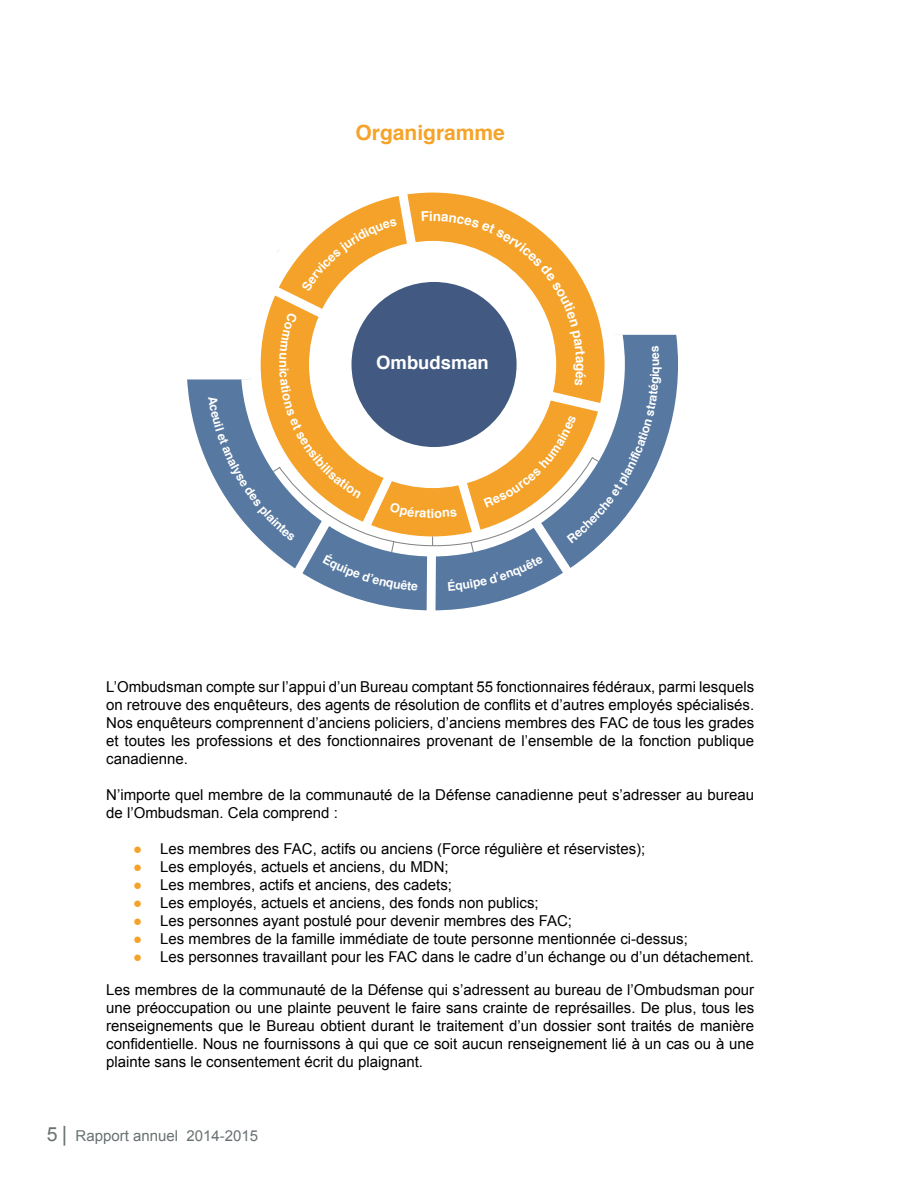
<style>
.page{position:relative;width:918px;height:1188px;background:#fff}
.page>*{position:absolute;margin:0;border:0;box-sizing:border-box;transform-origin:0 0}
.t1{font:700 21px "Helvetica";color:#f6a329}
.t2{font:700 18.45px "Helvetica";color:#fff}
.t3{font:15px/18px "Arial";color:#000;text-align:justify}
.t4{font:15px "Arial";color:#6a7172}
.s1{color:#f4a228}
.s2{font-size:19.5px}
.s3{font-size:21px}
</style>
<div class="page">
<svg style="left:187px;top:334px;width:491px;height:131px"></svg>
<svg style="left:208px;top:192px;width:454px;height:419px"></svg>
<h1 class="t1" style="left:356px;top:115px;width:151px">Organigramme</h1>
<p class="t2" style="left:376px;top:348px;width:114px">Ombudsman</p>
<p class="t3" style="left:106px;top:678px;width:650px">L’Ombudsman compte sur l’appui d’un Bureau comptant 55 fonctionnaires fédéraux, parmi lesquels on retrouve des enquêteurs, des agents de résolution de conflits et d’autres employés spécialisés.<br>Nos enquêteurs comprennent d’anciens policiers, d’anciens membres des FAC de tous les grades et toutes les professions et des fonctionnaires provenant de l’ensemble de la fonction publique canadienne.</p>
<p class="t3" style="left:106px;top:786px;width:649px">N’importe quel membre de la communauté de la Défense canadienne peut s’adresser au bureau de l’Ombudsman. Cela comprend :</p>
<p class="t3" style="left:133px;top:840px;width:514px"><span class="s1">●</span> Les membres des FAC, actifs ou anciens (Force régulière et réservistes);</p>
<p class="t3" style="left:133px;top:858px;width:317px"><span class="s1">●</span> Les employés, actuels et anciens, du MDN;</p>
<p class="t3" style="left:133px;top:876px;width:320px"><span class="s1">●</span> Les membres, actifs et anciens, des cadets;</p>
<p class="t3" style="left:133px;top:894px;width:407px"><span class="s1">●</span> Les employés, actuels et anciens, des fonds non publics;</p>
<p class="t3" style="left:133px;top:912px;width:440px"><span class="s1">●</span> Les personnes ayant postulé pour devenir membres des FAC;</p>
<p class="t3" style="left:133px;top:930px;width:556px"><span class="s1">●</span> Les membres de la famille immédiate de toute personne mentionnée ci-dessus;</p>
<p class="t3" style="left:133px;top:948px;width:622px"><span class="s1">●</span> Les personnes travaillant pour les FAC dans le cadre d’un échange ou d’un détachement.</p>
<p class="t3" style="left:106px;top:981px;width:650px">Les membres de la communauté de la Défense qui s’adressent au bureau de l’Ombudsman pour une préoccupation ou une plainte peuvent le faire sans crainte de représailles. De plus, tous les renseignements que le Bureau obtient durant le traitement d’un dossier sont traités de manière confidentielle. Nous ne fournissons à qui que ce soit aucun renseignement lié à un cas ou à une plainte sans le consentement écrit du plaignant.</p>
<p class="t4" style="left:47px;top:1125px;width:213px"><span class="s2">5</span> <span class="s3">|</span> Rapport annuel 2014-2015</p>
</div>
